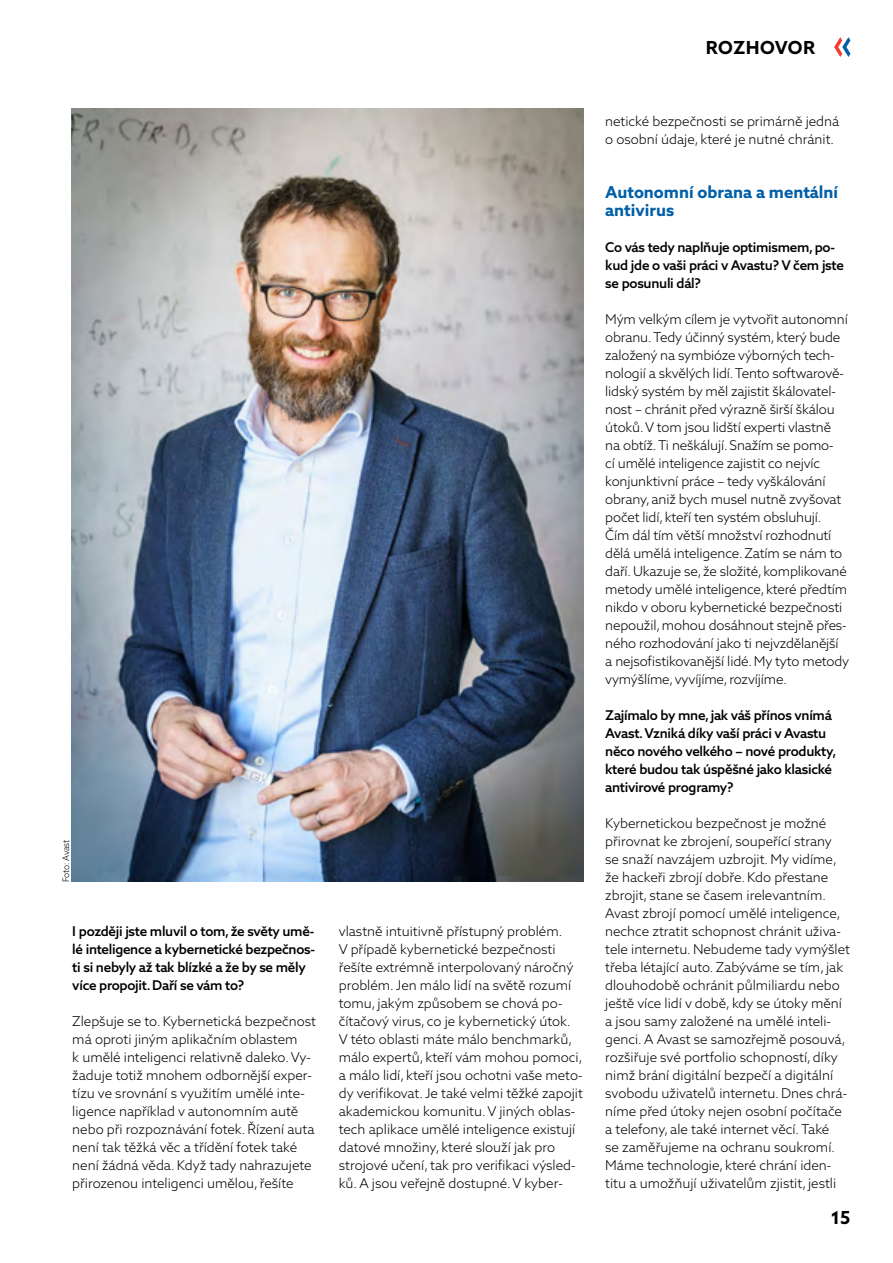
<style>
.page{position:relative;width:893px;height:1263px;background:#fff}
.page>*{position:absolute;margin:0;border:0;box-sizing:border-box;transform-origin:0 0}
.t1{font:700 18px "Azo Sans 2";letter-spacing:.025em;color:#000}
.t2{font:700 16.5px/18px "Azo Sans 2";color:#005fa8}
.t3{font:300 13.5px/18px "Azo Sans 2";color:#000}
.t4{font:500 13.5px/18px "Azo Sans 2";letter-spacing:-.02em;color:#000}
.t5{font:300 9px "Azo Sans 2";letter-spacing:-.02em;color:#000;scale:.95 1}
</style>
<div class="page">
<svg style="left:834px;top:37px;width:16px;height:20px"></svg>
<img style="left:71px;top:108px;width:513px;height:774px">
<h1 class="t1" style="left:706px;top:37px;width:111px">ROZHOVOR</h1>
<p class="t5" style="left:60px;top:882px;width:46px;rotate:-90deg">Foto: Avast</p>
<p class="t4" style="left:72px;top:922px;width:244px">I později jste mluvil o tom, že světy umě&shy;lé inteligence a kybernetické bezpečnos&shy;ti si nebyly až tak blízké a že by se měly více propojit. Daří se vám to?</p>
<p class="t3" style="left:72px;top:1012px;width:245px">Zlepšuje se to. Kybernetická bezpečnost má oproti jiným aplikačním oblastem<br>k umělé inteligenci relativně daleko. Vy&shy;žaduje totiž mnohem odbornější exper&shy;tízu ve srovnání s využitím umělé inte&shy;ligence například v autonomním autě nebo při rozpoznávání fotek. Řízení auta není tak těžká věc a třídění fotek také není žádná věda. Když tady nahrazujete přirozenou inteligenci umělou, řešíte</p>
<p class="t3" style="left:339px;top:922px;width:246px">vlastně intuitivně přístupný problém.<br>V případě kybernetické bezpečnosti řešíte extrémně interpolovaný náročný problém. Jen málo lidí na světě rozumí tomu, jakým způsobem se chová po&shy;čítačový virus, co je kybernetický útok.<br>V této oblasti máte málo benchmarků, málo expertů, kteří vám mohou pomoci, a málo lidí, kteří jsou ochotni vaše meto&shy;dy verifikovat. Je také velmi těžké zapojit akademickou komunitu. V jiných oblas&shy;tech aplikace umělé inteligence existují datové množiny, které slouží jak pro strojové učení, tak pro verifikaci výsled&shy;ků. A jsou veřejně dostupné. V kyber-</p>
<p class="t3" style="left:605px;top:112px;width:236px">netické bezpečnosti se primárně jedná o osobní údaje, které je nutné chránit.</p>
<p class="t2" style="left:605px;top:183px;width:234px">Autonomní obrana a mentální antivirus</p>
<p class="t4" style="left:605px;top:238px;width:240px">Co vás tedy naplňuje optimismem, po&shy;kud jde o vaši práci v Avastu? V čem jste se posunuli dál?</p>
<p class="t3" style="left:605px;top:310px;width:246px">Mým velkým cílem je vytvořit autonomní obranu. Tedy účinný systém, který bude založený na symbióze výborných tech&shy;nologií a skvělých lidí. Tento softwarově&shy;lidský systém by měl zajistit škálovatel&shy;nost – chránit před výrazně širší škálou útoků. V tom jsou lidští experti vlastně na obtíž. Ti neškálují. Snažím se pomo-<br>cí umělé inteligence zajistit co nejvíc konjunktivní práce – tedy vyškálování obrany, aniž bych musel nutně zvyšovat počet lidí, kteří ten systém obsluhují.<br>Čím dál tím větší množství rozhodnutí dělá umělá inteligence. Zatím se nám to daří. Ukazuje se, že složité, komplikované metody umělé inteligence, které předtím nikdo v oboru kybernetické bezpečnosti nepoužil, mohou dosáhnout stejně přes&shy;ného rozhodování jako ti nejvzdělanější<br>a nejsofistikovanější lidé. My tyto metody vymýšlíme, vyvíjíme, rozvíjíme.</p>
<p class="t4" style="left:605px;top:706px;width:233px">Zajímalo by mne, jak váš přínos vnímá Avast. Vzniká díky vaší práci v Avastu něco nového velkého – nové produkty, které budou tak úspěšné jako klasické antivirové programy?</p>
<p class="t3" style="left:605px;top:814px;width:246px">Kybernetickou bezpečnost je možné přirovnat ke zbrojení, soupeřící strany<br>se snaží navzájem uzbrojit. My vidíme, že hackeři zbrojí dobře. Kdo přestane zbrojit, stane se časem irelevantním.<br>Avast zbrojí pomocí umělé inteligence, nechce ztratit schopnost chránit uživa&shy;tele internetu. Nebudeme tady vymýšlet třeba létající auto. Zabýváme se tím, jak dlouhodobě ochránit půlmiliardu nebo ještě více lidí v době, kdy se útoky mění a jsou samy založené na umělé inteli&shy;genci. A Avast se samozřejmě posouvá, rozšiřuje své portfolio schopností, díky nimž brání digitální bezpečí a digitální svobodu uživatelů internetu. Dnes chrá&shy;níme před útoky nejen osobní počítače a telefony, ale také internet věcí. Také<br>se zaměřujeme na ochranu soukromí.<br>Máme technologie, které chrání iden&shy;titu a umožňují uživatelům zjistit, jestli</p>
<h1 class="t1" style="left:831px;top:1207px;width:21px">15</h1>
</div>
